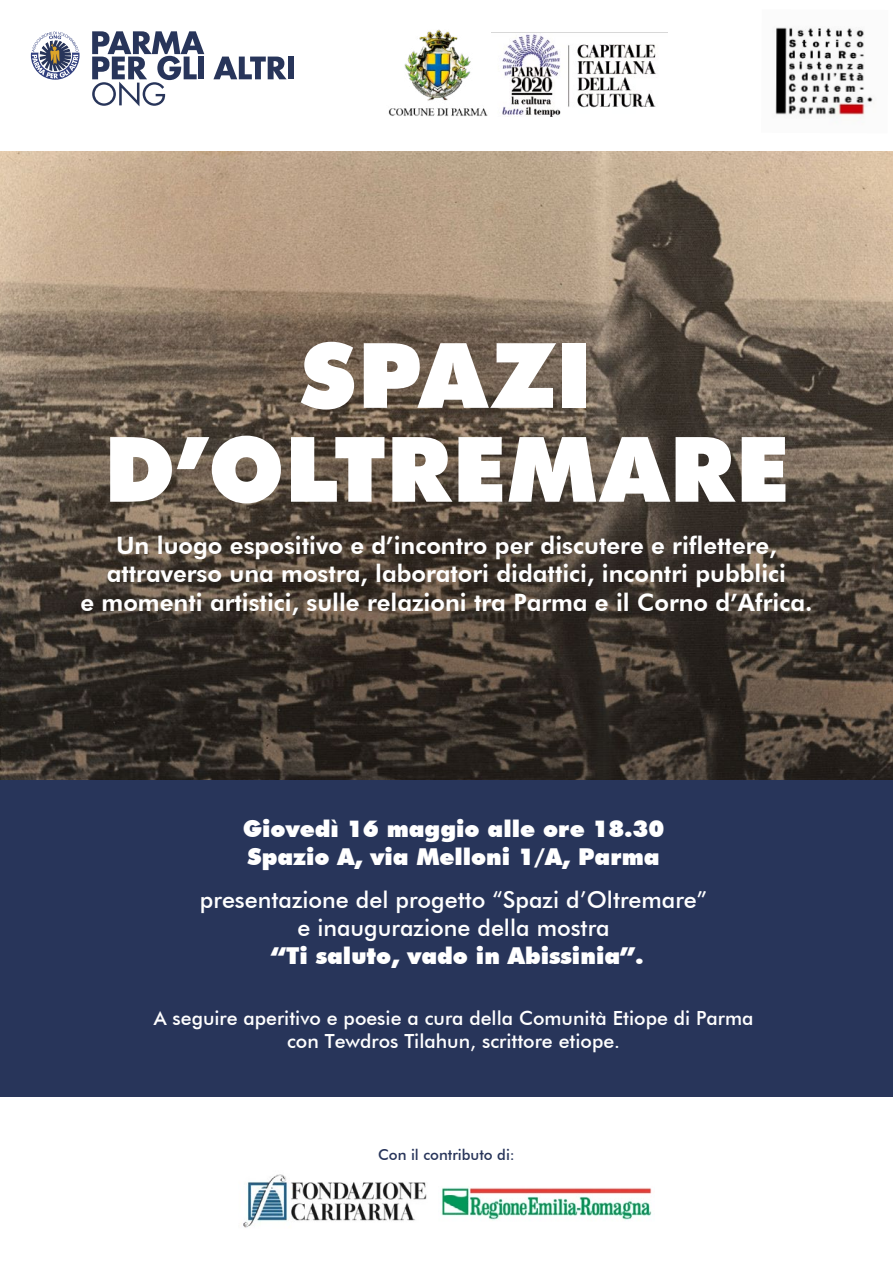
<style>
.page{position:relative;width:893px;height:1263px;background:#fff}
.page>*{position:absolute;margin:0;border:0;box-sizing:border-box;transform-origin:0 0}
.t1{font:900 90.45px/93.9px "Futura BT";letter-spacing:.015em;color:#fff;text-align:center}
.t2{font:800 24px/28.8px "Futura BT";color:#fff;text-align:center}
.t3{font:900 23.25px/27.9px "Futura BT";color:#fff}
.t4{font:500 23.25px/27.9px "Futura BT";color:#fff;text-align:center}
.t5{font:500 19.5px/23.4px "Futura BT";color:#fff;text-align:center}
.t6{font:500 15px "Futura BT";color:#28355a}
</style>
<div class="page">
<img style="left:0;top:152px;width:893px;height:629px">
<div style="left:0;top:781px;width:893px;height:316px;background:#28355a"></div>
<img style="left:775px;top:27px;width:98px;height:91px">
<img style="left:243px;top:1174px;width:184px;height:54px">
<img style="left:441px;top:1186px;width:211px;height:35px">
<img style="left:388px;top:29px;width:100px;height:87px">
<img style="left:491px;top:32px;width:177px;height:85px">
<svg style="left:213px;top:57px;width:74px;height:22px"></svg>
<div style="left:288px;top:57px;width:6px;height:22px;background:#28355a"></div>
<svg style="left:92px;top:31px;width:112px;height:75px"></svg>
<svg style="left:31px;top:32px;width:49px;height:48px"></svg>
<h1 class="t1" style="left:104px;top:328px;width:686px">SPAZI<br>D’OLTREMARE</h1>
<p class="t2" style="left:80px;top:530px;width:733px">Un luogo espositivo e d’incontro per discutere e riflettere, attraverso una mostra, laboratori didattici, incontri pubblici<br>e momenti artistici, sulle relazioni tra Parma e il Corno d’Africa.</p>
<p class="t3" style="left:243px;top:815px;width:423px">Giovedì 16 maggio alle ore 18.30<br>Spazio A, via Melloni 1/A, Parma</p>
<p class="t4" style="left:200px;top:886px;width:509px">presentazione del progetto “Spazi d’Oltremare” e inaugurazione della mostra</p>
<p class="t3" style="left:271px;top:941px;width:374px">“Ti saluto, vado in Abissinia”.</p>
<p class="t5" style="left:154px;top:1006px;width:601px">A seguire aperitivo e poesie a cura della Comunità Etiope di Parma con Tewdros Tilahun, scrittore etiope.</p>
<p class="t6" style="left:378px;top:1145px;width:138px">Con il contributo di:</p>
</div>
